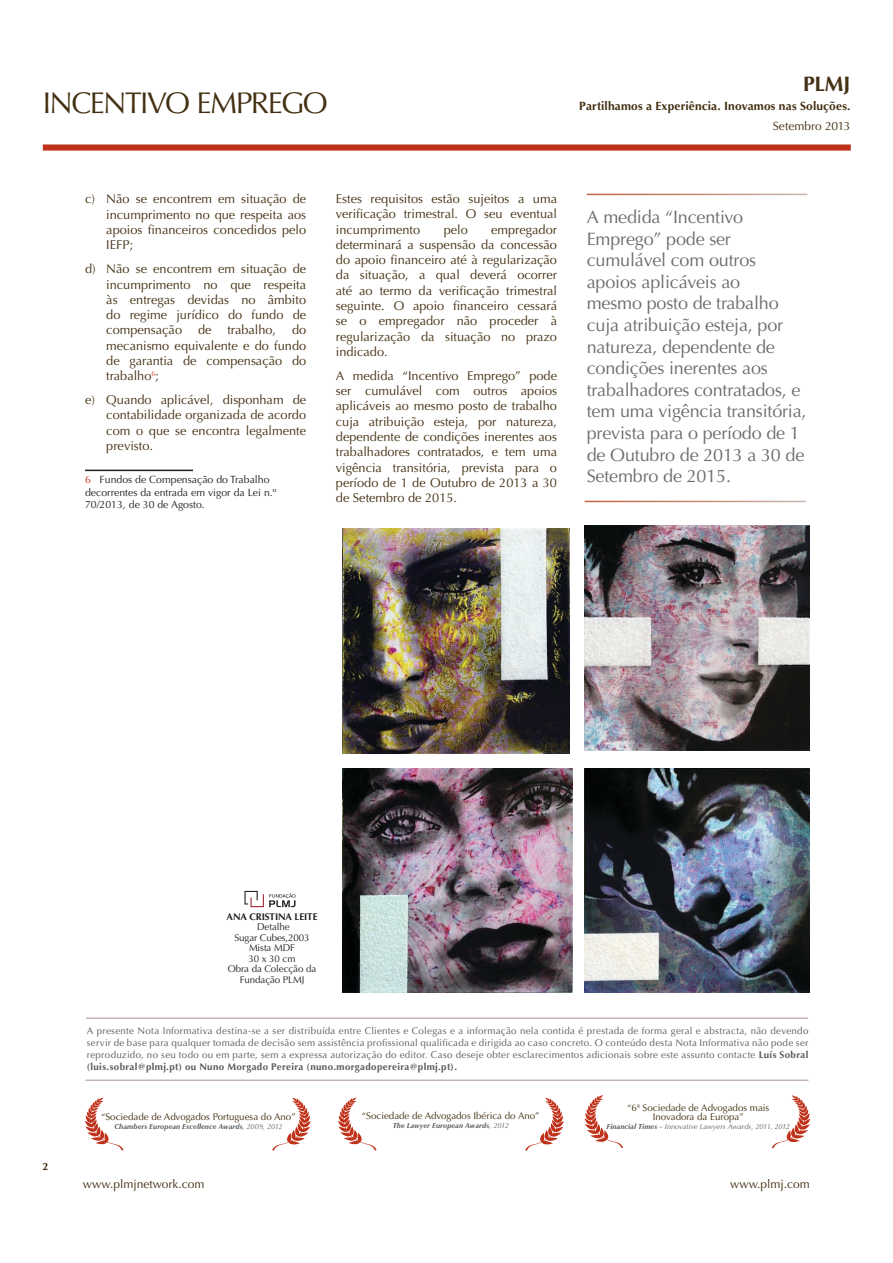
<style>
.page{position:relative;width:893px;height:1263px;background:#fff}
.page>*{position:absolute;margin:0;border:0;box-sizing:border-box;transform-origin:0 0}
.t1{font:30px "Optima";letter-spacing:-.05em;color:#443012}
.t2{font:700 21px "Optima";color:#443012}
.t3{font:18px/21.6px "Optima";letter-spacing:-.01em;color:#696b6d}
.t4{font:12.75px/15.3px "Optima";color:#443012;text-align:justify}
.t5{font:700 12px "Optima";letter-spacing:.01em;color:#443012}
.t6{font:12px "Optima";color:#443012}
.t7{font:10.5px/12.6px "Optima";color:#231f20}
.t8{font:700 10.5px "Optima";color:#443012}
.t9{font:9.75px/11.7px "Optima";letter-spacing:.025em;color:#58595b;text-align:justify}
.t10{font:9.75px/9px "Optima";color:#443012;text-align:center}
.t11{font:9.75px "Optima";letter-spacing:-.01em;color:#231f20}
.t12{font:700 9.75px "Optima";letter-spacing:-.01em;color:#231f20}
.t13{font:italic 700 7.35px "Optima";letter-spacing:.015em;color:#58595b}
.t14{font:italic 7.35px "Optima";color:#58595b}
.s1{color:#c0311a}
.s2{font-weight:700}
.s3{font-weight:400}
</style>
<div class="page">
<div style="left:43px;top:145px;width:808px;height:6px;background:#c0311a"></div>
<hr style="left:86px;top:1017px;width:722px;height:2px;background:#c5b8b2">
<hr style="left:86px;top:1079px;width:722px;height:2px;background:#c5b8b2">
<svg style="left:585px;top:1095px;width:38px;height:53px"></svg>
<svg style="left:772px;top:1095px;width:38px;height:53px"></svg>
<svg style="left:85px;top:1097px;width:39px;height:53px"></svg>
<svg style="left:272px;top:1098px;width:39px;height:53px"></svg>
<svg style="left:338px;top:1097px;width:39px;height:53px"></svg>
<svg style="left:525px;top:1098px;width:39px;height:53px"></svg>
<svg style="left:244px;top:891px;width:51px;height:16px"></svg>
<hr style="left:85px;top:470px;width:108px;height:1px;background:#231f20">
<img style="left:585px;top:768px;width:224px;height:225px">
<img style="left:342px;top:768px;width:231px;height:225px">
<img style="left:342px;top:529px;width:228px;height:224px">
<img style="left:585px;top:526px;width:224px;height:224px">
<h1 class="t1" style="left:43px;top:85px;width:287px">INCENTIVO EMPREGO</h1>
<h2 class="t2" style="left:803px;top:71px;width:49px">PLMJ</h2>
<p class="t5" style="left:579px;top:99px;width:273px">Partilhamos a Experiência. Inovamos nas Soluções.</p>
<p class="t6" style="left:773px;top:119px;width:79px">Setembro 2013</p>
<p class="t4" style="left:106px;top:192px;width:201px;text-indent:-21px">c) Não se encontrem em situação de incumprimento no que respeita aos apoios financeiros concedidos pelo IEFP;</p>
<p class="t4" style="left:106px;top:261px;width:201px;text-indent:-21px">d) Não se encontrem em situação de incumprimento no que respeita às entregas devidas no âmbito do regime jurídico do fundo de compensação de trabalho, do mecanismo equivalente e do fundo de garantia de compensação do trabalho<sup>6</sup>;</p>
<p class="t4" style="left:106px;top:392px;width:201px;text-indent:-21px">e) Quando aplicável, disponham de contabilidade organizada de acordo com o que se encontra legalmente previsto.</p>
<p class="t7" style="left:85px;top:473px;width:193px"><span class="s1">6</span> Fundos de Compensação do Trabalho decorrentes da entrada em vigor da Lei n.º<br>70/2013, de 30 de Agosto.</p>
<p class="t4" style="left:336px;top:191px;width:223px">Estes requisitos estão sujeitos a uma verificação trimestral. O seu eventual incumprimento</p>
<p class="t4" style="left:336px;top:222px;width:223px;text-indent:155px">empregador determinará a suspensão da concessão do apoio financeiro até à regularização da situação, a qual deverá ocorrer até ao termo da verificação trimestral seguinte. O apoio financeiro cessará se o empregador não proceder à regularização da situação no prazo indicado.</p>
<p class="t4" style="left:336px;top:368px;width:223px">A medida “Incentivo Emprego” pode ser cumulável com outros apoios aplicáveis ao mesmo posto de trabalho cuja atribuição esteja, por natureza, dependente de condições inerentes aos trabalhadores contratados, e tem uma vigência transitória, prevista para o período de 1 de Outubro de 2013 a 30 de Setembro de 2015.</p>
<p class="t4" style="left:444px;top:222px;width:26px">pelo</p>
<p class="t3" style="left:587px;top:206px;width:221px">A medida “Incentivo<br>Emprego” pode ser cumulável com outros apoios aplicáveis ao<br>mesmo posto de trabalho cuja atribuição esteja, por natureza, dependente de condições inerentes aos trabalhadores contratados, e tem uma vigência transitória, prevista para o período de 1 de Outubro de 2013 a 30 de<br>Setembro de 2015.</p>
<p class="t12" style="left:227px;top:911px;width:92px">ANA CRISTINA LEITE</p>
<p class="t11" style="left:257px;top:921px;width:34px">Detalhe</p>
<p class="t11" style="left:234px;top:932px;width:77px">Sugar Cubes,2003</p>
<p class="t11" style="left:249px;top:942px;width:47px">Mista MDF</p>
<p class="t11" style="left:249px;top:953px;width:48px">30 x 30 cm</p>
<p class="t11" style="left:228px;top:963px;width:90px">Obra da Colecção da</p>
<p class="t11" style="left:240px;top:974px;width:66px">Fundação PLMJ</p>
<p class="t9" style="left:87px;top:1025px;width:723px">A presente Nota Informativa destina-se a ser distribuída entre Clientes e Colegas e a informação nela contida é prestada de forma geral e abstracta, não devendo servir de base para qualquer tomada de decisão sem assistência profissional qualificada e dirigida ao caso concreto. O conteúdo desta Nota Informativa não pode ser reproduzido, no seu todo ou em parte, sem a expressa autorização do editor. Caso deseje obter esclarecimentos adicionais sobre este assunto contacte <span class="s2">Luís Sobral (luis.sobral@plmj.pt) ou Nuno Morgado Pereira (nuno.morgadopereira@plmj.pt).</span></p>
<p class="t8" style="left:43px;top:1161px;width:7px">2</p>
<p class="t10" style="left:101px;top:1112px;width:196px">“Sociedade de Advogados Portuguesa do Ano”</p>
<p class="t13" style="left:114px;top:1122px;width:170px">Chambers European Excellence Awards<span class="s3">, 2009, 2012</span></p>
<p class="t10" style="left:362px;top:1111px;width:179px">“Sociedade de Advogados Ibérica do Ano”</p>
<p class="t13" style="left:393px;top:1121px;width:117px">The Lawyer European Awards<span class="s3">, 2012</span></p>
<p class="t10" style="left:627px;top:1104px;width:144px">“6ª Sociedade de Advogados mais<br>Inovadora da Europa”</p>
<p class="t14" style="left:607px;top:1123px;width:185px"><span class="s2">Financial Times</span> – Innovative Lawyers Awards, 2011, 2012</p>
<p class="t6" style="left:83px;top:1177px;width:123px">www.plmjnetwork.com</p>
<p class="t6" style="left:730px;top:1177px;width:81px">www.plmj.com</p>
</div>
